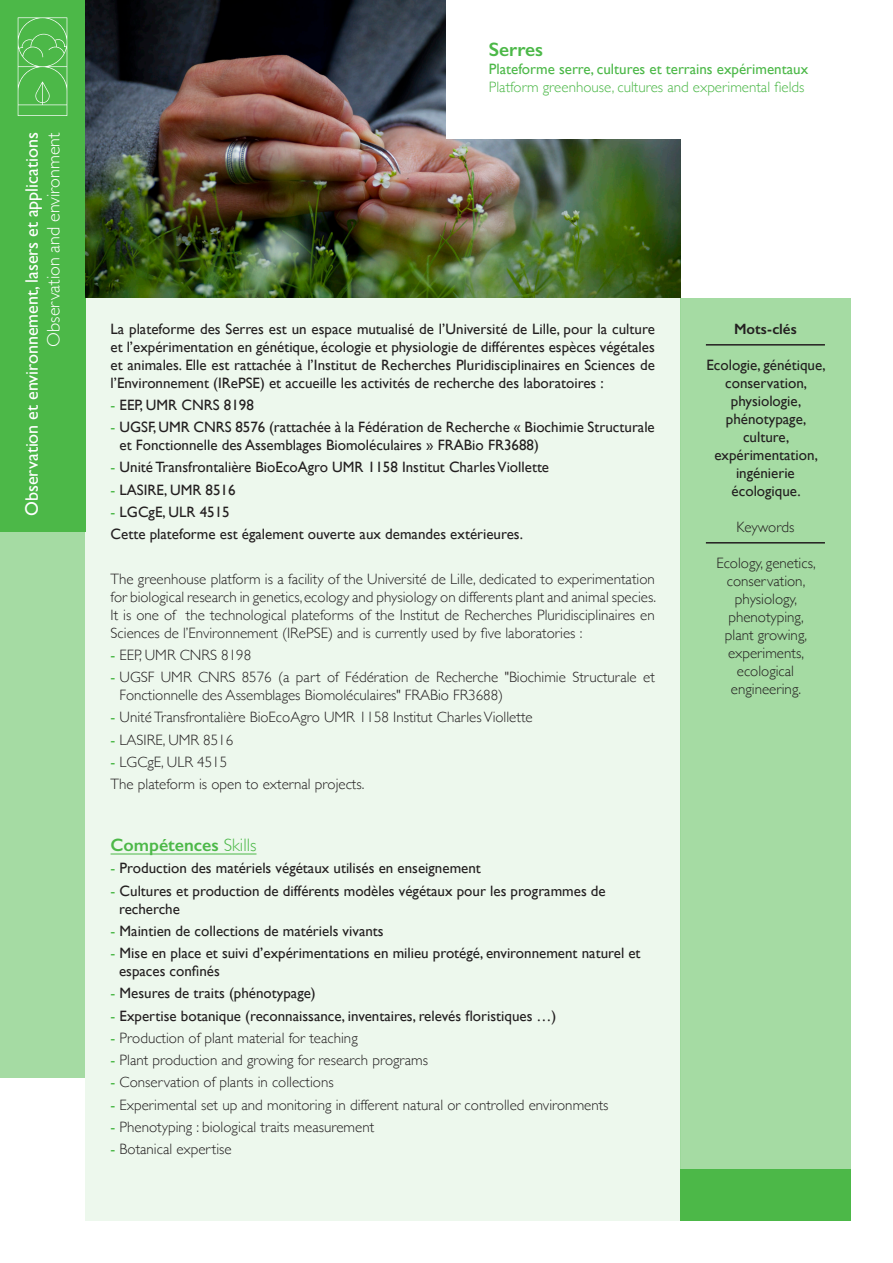
<style>
.page{position:relative;width:893px;height:1263px;background:#fff}
.page>*{position:absolute;margin:0;border:0;box-sizing:border-box;transform-origin:0 0}
.Nom_du_laboratoire{font:600 19.5px "Gill Sans";color:#4cb848}
.t1{font:18px "Gill Sans";color:#fff}
.t2{font:300 18px "Gill Sans";color:#fff}
.t3{font:600 18px "Gill Sans";color:#4cb848}
.Texte_courant_FR{font:15px/18px "Gill Sans";color:#231f20;text-align:justify}
.Texte_courant_FR-2{font:300 15px/18px "Gill Sans";color:#231f20;text-align:justify}
.Texte_en_retrait_FR{font:15px/18px "Gill Sans";color:#231f20}
.Texte_en_retrait_FR-2{font:300 15px "Gill Sans";color:#231f20}
.t4{font:300 15px "Gill Sans";color:#4cb848}
.t5{font:15px "Gill Sans";color:#4cb848}
.t6{font:600 15px "Gill Sans";color:#231f20}
.s1{color:#4cb848}
.s2{font-weight:400;color:#4cb848}
.s3{font-weight:300}
</style>
<div class="page">
<div style="left:85px;top:298px;width:595px;height:922px;background:#edf8ed"></div>
<div style="left:0;top:0;width:85px;height:531px;background:#4cb848"></div>
<svg style="left:18px;top:17px;width:49px;height:99px"></svg>
<img style="left:85px;top:0;width:595px;height:298px">
<div style="left:446px;top:0;width:447px;height:138px;background:#fff"></div>
<hr style="left:111px;top:854px;width:145px;height:1px;background:#4cb848">
<div style="left:680px;top:298px;width:170px;height:871px;background:#a5dba3"></div>
<hr style="left:706px;top:344px;width:119px;height:2px;background:#231f20">
<hr style="left:706px;top:542px;width:119px;height:1px;background:#231f20">
<div style="left:0;top:531px;width:85px;height:547px;background:#a5dba3"></div>
<div style="left:680px;top:1169px;width:170px;height:51px;background:#4cb848"></div>
<p class="t1" style="left:21px;top:516px;width:385px;rotate:-90deg">Observation et environnement, lasers et applications</p>
<p class="t2" style="left:39px;top:346px;width:216px;rotate:-90deg">Observation and environment</p>
<p class="Nom_du_laboratoire" style="left:489px;top:37px;width:56px">Serres</p>
<p class="t5" style="left:489px;top:60px;width:321px">Plateforme serre, cultures et terrains expérimentaux</p>
<p class="t4" style="left:489px;top:75px;width:317px">Platform greenhouse, cultures and experimental fields</p>
<p class="Texte_courant_FR" style="left:111px;top:319px;width:546px">La plateforme des Serres est un espace mutualisé de l’Université de Lille, pour la culture et l’expérimentation en génétique, écologie et physiologie de différentes espèces végétales et animales. Elle est rattachée à l’Institut de Recherches Pluridisciplinaires en Sciences de l’Environnement (IRePSE) et accueille les activités de recherche des laboratoires :</p>
<p class="Texte_courant_FR" style="left:111px;top:396px;width:145px"><span class="s1">-</span> EEP, UMR CNRS 8198</p>
<p class="Texte_courant_FR" style="left:120px;top:418px;width:537px;text-indent:-9px"><span class="s1">-</span> UGSF, UMR CNRS 8576 (rattachée à la Fédération de Recherche « Biochimie Structurale et Fonctionnelle des Assemblages Biomoléculaires » FRABio FR3688)</p>
<p class="Texte_courant_FR" style="left:111px;top:458px;width:440px"><span class="s1">-</span> Unité Transfrontalière BioEcoAgro UMR 1158 Institut Charles Viollette</p>
<p class="Texte_courant_FR" style="left:111px;top:480px;width:127px"><span class="s1">-</span> LASIRE, UMR 8516</p>
<p class="Texte_courant_FR" style="left:111px;top:503px;width:121px"><span class="s1">-</span> LGCgE, ULR 4515</p>
<p class="Texte_courant_FR" style="left:111px;top:525px;width:414px">Cette plateforme est également ouverte aux demandes extérieures.</p>
<p class="Texte_courant_FR-2" style="left:111px;top:569px;width:547px">The greenhouse platform is a facility of the Université de Lille, dedicated to experimentation for biological research in genetics, ecology and physiology on differents plant and animal species.<br>It is one of the technological plateforms of the Institut de Recherches Pluridisciplinaires en Sciences de l’Environnement (IRePSE) and is currently used by five laboratories :</p>
<p class="Texte_courant_FR-2" style="left:111px;top:645px;width:142px"><span class="s2">-</span> EEP, UMR CNRS 8198</p>
<p class="Texte_courant_FR-2" style="left:120px;top:667px;width:537px;text-indent:-9px"><span class="s2">-</span> UGSF UMR CNRS 8576 (a part of Fédération de Recherche "Biochimie Structurale et<br>Fonctionnelle des Assemblages Biomoléculaires" FRABio FR3688)</p>
<p class="Texte_courant_FR-2" style="left:111px;top:708px;width:424px"><span class="s2">-</span> Unité Transfrontalière BioEcoAgro UMR 1158 Institut Charles Viollette</p>
<p class="Texte_courant_FR-2" style="left:111px;top:730px;width:124px"><span class="s2">-</span> LASIRE, UMR 8516</p>
<p class="Texte_courant_FR-2" style="left:111px;top:752px;width:118px"><span class="s2">-</span> LGCgE, ULR 4515</p>
<p class="Texte_courant_FR-2" style="left:111px;top:774px;width:255px">The plateform is open to external projects.</p>
<p class="t3" style="left:111px;top:834px;width:147px">Compétences <span class="s3">Skills</span></p>
<p class="Texte_en_retrait_FR" style="left:111px;top:859px;width:372px"><span class="s1">-</span> Production des matériels végétaux utilisés en enseignement</p>
<p class="Texte_en_retrait_FR" style="left:119px;top:881px;width:488px;text-indent:-9px"><span class="s1">-</span> Cultures et production de différents modèles végétaux pour les programmes de recherche</p>
<p class="Texte_en_retrait_FR" style="left:111px;top:921px;width:275px"><span class="s1">-</span> Maintien de collections de matériels vivants</p>
<p class="Texte_en_retrait_FR" style="left:119px;top:944px;width:523px;text-indent:-9px"><span class="s1">-</span> Mise en place et suivi d’expérimentations en milieu protégé, environnement naturel et espaces confinés</p>
<p class="Texte_en_retrait_FR" style="left:111px;top:984px;width:207px"><span class="s1">-</span> Mesures de traits (phénotypage)</p>
<p class="Texte_en_retrait_FR" style="left:111px;top:1006px;width:447px"><span class="s1">-</span> Expertise botanique (reconnaissance, inventaires, relevés floristiques …)</p>
<p class="Texte_en_retrait_FR-2" style="left:111px;top:1026px;width:249px"><span class="s2">-</span> Production of plant material for teaching</p>
<p class="Texte_en_retrait_FR-2" style="left:111px;top:1048px;width:319px"><span class="s2">-</span> Plant production and growing for research programs</p>
<p class="Texte_en_retrait_FR-2" style="left:111px;top:1070px;width:225px"><span class="s2">-</span> Conservation of plants in collections</p>
<p class="Texte_en_retrait_FR-2" style="left:111px;top:1093px;width:500px"><span class="s2">-</span> Experimental set up and monitoring in different natural or controlled environments</p>
<p class="Texte_en_retrait_FR-2" style="left:111px;top:1115px;width:265px"><span class="s2">-</span> Phenotyping : biological traits measurement</p>
<p class="Texte_en_retrait_FR-2" style="left:111px;top:1137px;width:123px"><span class="s2">-</span> Botanical expertise</p>
<p class="t6" style="left:734px;top:320px;width:64px">Mots-clés</p>
<p class="Texte_courant_FR" style="left:706px;top:356px;width:121px;text-align:center">Ecologie, génétique, conservation, physiologie, phénotypage, culture, expérimentation, ingénierie écologique.</p>
<p class="Texte_courant_FR-2" style="left:736px;top:517px;width:59px">Keywords</p>
<p class="Texte_courant_FR-2" style="left:716px;top:553px;width:101px;text-align:center">Ecology, genetics, conservation, physiology, phenotyping, plant growing, experiments, ecological engineering.</p>
</div>
